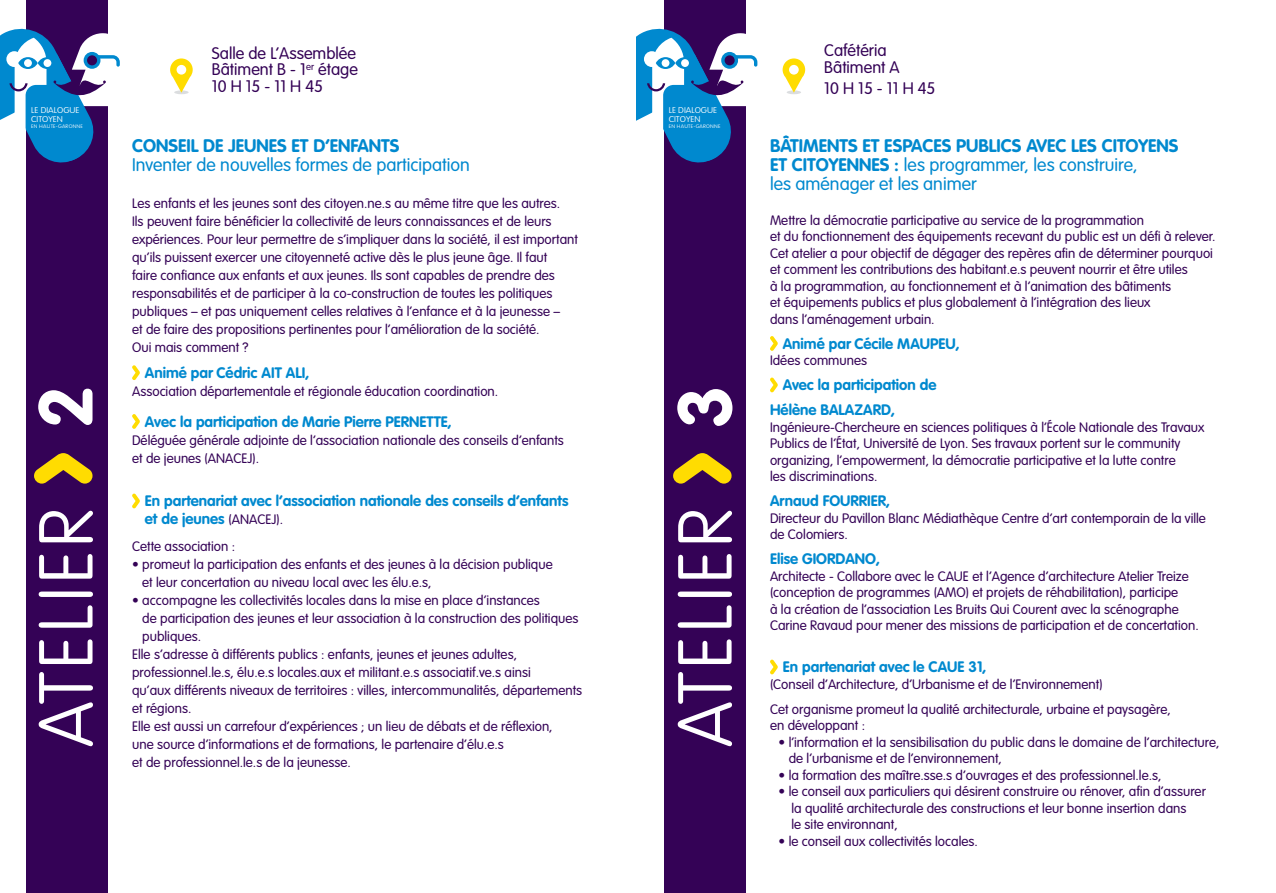
<style>
.page{position:relative;width:1276px;height:893px;background:#fff}
.page>*{position:absolute;margin:0;border:0;box-sizing:border-box;transform-origin:0 0}
.t1{font:100 75px "VAG Rounded Std";letter-spacing:.04em;color:#fff}
.t2{font:700 75px "VAG Rounded Std";color:#fff}
.t3{font:300 18px/18.8px "VAG Rounded Std";color:#0089cf}
.t4{font:700 18px "VAG Rounded Std";color:#0089cf}
.t5{font:300 16.5px/16.6px "VAG Rounded Std";color:#340256}
.t6{font:700 15px/18px "VAG Rounded Std";color:#0089cf}
.t7{font:300 13.5px/16.5px "VAG Rounded Std";color:#340256}
.t8{font:100 8.25px/9px "VAG Rounded Std";color:#fff;scale:1.1 1}
.t9{font:100 4.95px "VAG Rounded Std";letter-spacing:.04em;color:#fff;scale:1.1 1}
.s1{font-weight:700}
.s2{font-weight:300;font-size:13.5px;color:#340256}
</style>
<div class="page">
<div style="left:26px;top:0;width:81px;height:893px;background:#340256"></div>
<svg style="left:132px;top:365px;width:8px;height:15px"></svg>
<svg style="left:132px;top:414px;width:8px;height:15px"></svg>
<svg style="left:132px;top:494px;width:8px;height:14px"></svg>
<hr style="left:174px;top:90px;width:15px;height:4px;background:#dbdddf;border-radius:50%">
<svg style="left:170px;top:58px;width:23px;height:35px"></svg>
<svg style="left:770px;top:336px;width:8px;height:15px"></svg>
<svg style="left:770px;top:378px;width:8px;height:14px"></svg>
<svg style="left:770px;top:660px;width:8px;height:14px"></svg>
<div style="left:664px;top:0;width:81px;height:893px;background:#340256"></div>
<svg style="left:673px;top:453px;width:58px;height:31px"></svg>
<hr style="left:786px;top:90px;width:15px;height:4px;background:#dbdddf;border-radius:50%">
<svg style="left:782px;top:58px;width:23px;height:35px"></svg>
<svg style="left:34px;top:453px;width:58px;height:31px"></svg>
<svg style="left:0;top:24px;width:120px;height:143px"></svg>
<div style="left:0;top:40px;width:5px;height:71px;background:#0089cf"></div>
<svg style="left:637px;top:24px;width:121px;height:143px"></svg>
<div style="left:637px;top:40px;width:5px;height:71px;background:#0089cf"></div>
<p class="t8" style="left:31px;top:106px;width:45px">LE DIALOGUE<br>CITOYEN</p>
<p class="t9" style="left:31px;top:123px;width:49px">EN HAUTE-GARONNE</p>
<h1 class="t1" style="left:23px;top:747px;width:363px;rotate:-90deg">atelier <span class="s1">2</span></h1>
<p class="t5" style="left:212px;top:45px;width:148px;text-align:justify">Salle de L’Assemblée Bâtiment B - 1<sup>er</sup> étage 10 H 15 - 11 H 45</p>
<h2 class="t4" style="left:132px;top:135px;width:13px">CON</h2>
<h2 class="t4" style="left:168px;top:135px;width:232px">SEIL DE JEUN ES ET D’ENFANTS</h2>
<h2 class="t3" style="left:132px;top:156px;width:339px">Inventer de nouvelles formes de participation</h2>
<p class="t7" style="left:132px;top:194px;width:447px;line-height:18px">Les enfants et les jeunes sont des citoyen.ne.s au même titre que les autres.<br>Ils peuvent faire bénéficier la collectivité de leurs connaissances et de leurs expériences. Pour leur permettre de s’impliquer dans la société, il est important qu’ils puissent exercer une citoyenneté active dès le plus jeune âge. Il faut<br>faire confiance aux enfants et aux jeunes. Ils sont capables de prendre des responsabilités et de participer à la co-construction de toutes les politiques publiques – et pas uniquement celles relatives à l’enfance et à la jeunesse –<br>et de faire des propositions pertinentes pour l’amélioration de la société.<br>Oui mais comment ?</p>
<p class="t6" style="left:145px;top:364px;width:166px">Animé par Cédric AIT ALI,</p>
<p class="t7" style="left:132px;top:384px;width:367px">Association départementale et régionale éducation coordination.</p>
<p class="t6" style="left:145px;top:413px;width:308px">Avec la participation de Marie Pierre PERN ETTE,</p>
<p class="t7" style="left:132px;top:432px;width:433px;line-height:18px">Déléguée générale adjointe de l’association nationale des conseils d’enfants et de jeunes (ANACEJ).</p>
<p class="t6" style="left:145px;top:493px;width:425px">En partenariat avec l’association nationale des conseils d’enfants et de jeunes <span class="s2">(ANACEJ).</span></p>
<p class="t7" style="left:132px;top:538px;width:104px">Cette association :</p>
<p class="t7" style="left:142px;top:556px;width:412px;line-height:18px;text-indent:-10px">• promeut la participation des enfants et des jeunes à la décision publique et leur concertation au niveau local avec les élu.e.s,</p>
<p class="t7" style="left:132px;top:592px;width:409px">• accompagne les collectivités locales dans la mise en place d’instances</p>
<p class="t7" style="left:142px;top:610px;width:438px">de participation des jeunes et leur association à la construction des politiques</p>
<p class="t7" style="left:142px;top:628px;width:60px">publiques.</p>
<p class="t7" style="left:132px;top:646px;width:386px">Elle s’adresse à différents publics : enfants, jeunes et jeunes adultes,</p>
<p class="t7" style="left:132px;top:664px;width:400px">professionnel.le.s, élu.e.s locales.aux et militant.e.s associatif.ve.s ainsi</p>
<p class="t7" style="left:132px;top:682px;width:451px">qu’aux différents niveaux de territoires : villes, intercommunalités, départements</p>
<p class="t7" style="left:132px;top:700px;width:61px">et régions.</p>
<p class="t7" style="left:132px;top:718px;width:422px">Elle est aussi un carrefour d’expériences ; un lieu de débats et de réflexion,</p>
<p class="t7" style="left:132px;top:736px;width:373px">une source d’informations et de formations, le partenaire d’élu.e.s</p>
<p class="t7" style="left:132px;top:754px;width:220px">et de professionnel.le.s de la jeunesse.</p>
<p class="t8" style="left:669px;top:106px;width:45px">LE DIALOGUE<br>CITOYEN</p>
<p class="t9" style="left:669px;top:123px;width:49px">EN HAUTE-GARONNE</p>
<h1 class="t1" style="left:662px;top:747px;width:363px;rotate:-90deg">atelier <span class="s1">3</span></h1>
<h1 class="t2" style="left:661px;top:428px;width:29px;rotate:-90deg">1</h1>
<p class="t5" style="left:824px;top:42px;width:77px">Cafétéria<br>Bâtiment A</p>
<p class="t5" style="left:824px;top:80px;width:113px">10 H 15 - 11 H 45</p>
<h2 class="t4" style="left:770px;top:135px;width:342px">BÂTI MENTS ET ESPACES PUBLICS AVEC LES CITOY</h2>
<h2 class="t4" style="left:1148px;top:135px;width:32px">ENS</h2>
<h2 class="t4" style="left:770px;top:154px;width:33px">ET CITOY</h2>
<h2 class="t3" style="left:770px;top:156px;width:369px;text-indent:68px"><span class="s1">ENNES :</span> les programmer, les construire, les aménager et les animer</h2>
<p class="t7" style="left:770px;top:212px;width:447px">Mettre la démocratie participative au service de la programmation<br>et du fonctionnement des équipements recevant du public est un défi à relever.<br>Cet atelier a pour objectif de dégager des repères afin de déterminer pourquoi et comment les contributions des habitant.e.s peuvent nourrir et être utiles<br>à la programmation, au fonctionnement et à l’animation des bâtiments<br>et équipements publics et plus globalement à l’intégration des lieux<br>dans l’aménagement urbain.</p>
<p class="t6" style="left:783px;top:335px;width:178px">Animé par Cécile MAUPEU,</p>
<p class="t7" style="left:770px;top:353px;width:98px">Idées communes</p>
<p class="t6" style="left:770px;top:373px;width:168px;line-height:25px;text-indent:13px">Avec la participation de<br>Hélène BALAZARD,</p>
<p class="t7" style="left:770px;top:419px;width:436px">Ingénieure-Chercheure en sciences politiques à l’École Nationale des Travaux Publics de l’État, Université de Lyon. Ses travaux portent sur le community organizing, l’empowerment, la démocratie participative et la lutte contre<br>les discriminations.</p>
<p class="t6" style="left:770px;top:493px;width:69px">Arnaud FOURRI</p>
<p class="t6" style="left:870px;top:493px;width:21px">ER,</p>
<p class="t7" style="left:770px;top:510px;width:437px">Directeur du Pavillon Blanc Médiathèque Centre d’art contemporain de la ville de Colomiers.</p>
<p class="t6" style="left:770px;top:551px;width:52px">Elise GIORD</p>
<p class="t6" style="left:845px;top:551px;width:36px">ANO,</p>
<p class="t7" style="left:770px;top:568px;width:430px">Architecte - Collabore avec le CAUE et l’Agence d’architecture Atelier Treize (conception de programmes (AMO) et projets de réhabilitation), participe<br>à la création de l’association Les Bruits Qui Courent avec la scénographe Carine Ravaud pour mener des missions de participation et de concertation.</p>
<p class="t6" style="left:783px;top:659px;width:205px">En partenariat avec le CAUE 31,</p>
<p class="t7" style="left:770px;top:672px;width:402px;line-height:25px">(Conseil d’Architecture, d’Urbanisme et de l’Environnement)<br>Cet organisme promeut la qualité architecturale, urbaine et paysagère,</p>
<p class="t7" style="left:770px;top:718px;width:97px">en développant :</p>
<p class="t7" style="left:788px;top:734px;width:432px;text-indent:-10px">• l’information et la sensibilisation du public dans le domaine de l’architecture, de l’urbanisme et de l’environnement,</p>
<p class="t7" style="left:778px;top:767px;width:384px">• la formation des maître.sse.s d’ouvrages et des professionnel.le.s,</p>
<p class="t7" style="left:791px;top:784px;width:416px;text-indent:-13px">• le conseil aux particuliers qui désirent construire ou rénover, afin d’assurer la qualité architecturale des constructions et leur bonne insertion dans<br>le site environnant,</p>
<p class="t7" style="left:778px;top:833px;width:201px">• le conseil aux collectivités locales.</p>
</div>
